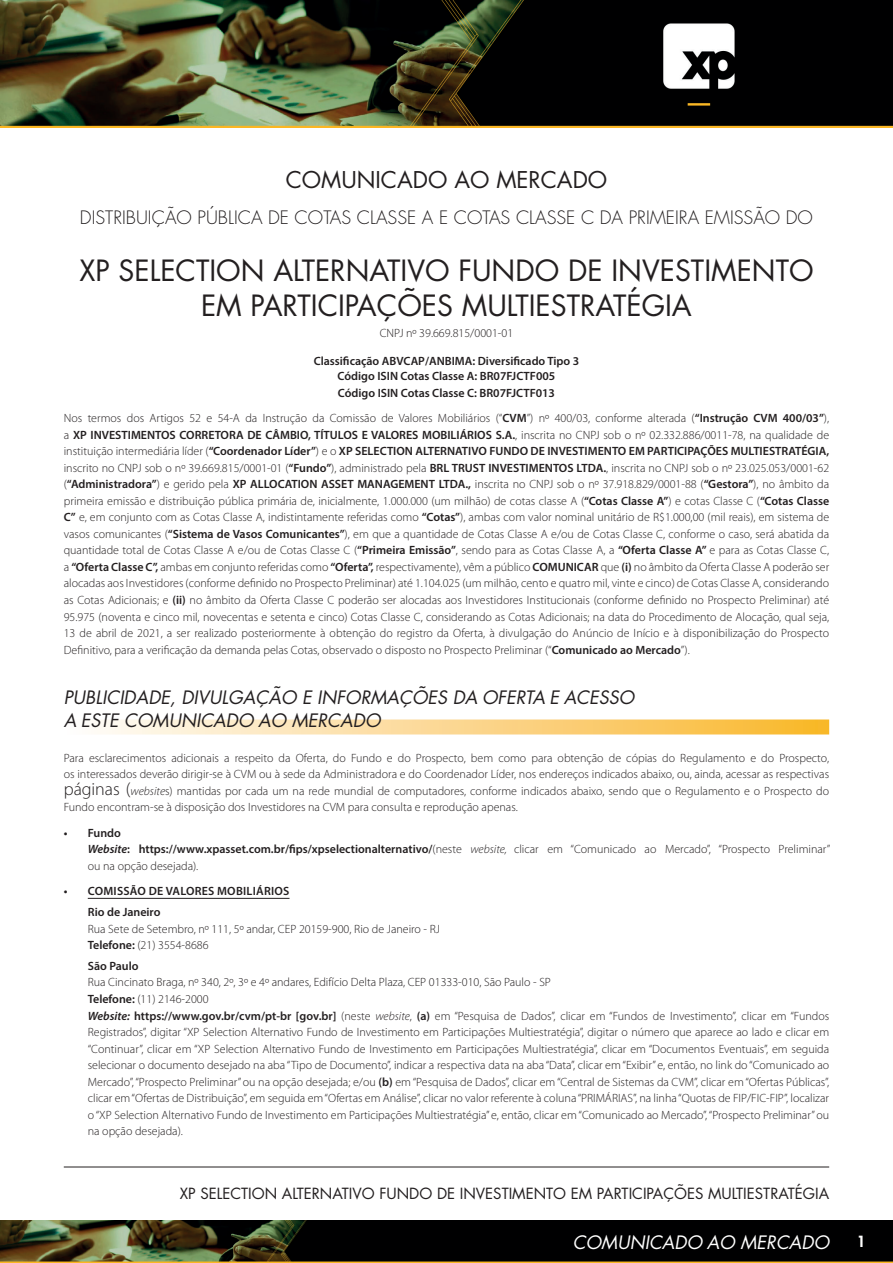
<style>
.page{position:relative;width:893px;height:1263px;background:#fff}
.page>*{position:absolute;margin:0;border:0;box-sizing:border-box;transform-origin:0 0}
.t1{font:28.5px/35.7px "Futura";color:#231f20;text-align:center}
.t2{font:22.5px "Futura";color:#231f20}
.t3{font:italic 18px/23.1px "Futura";color:#231f20}
.t4{font:300 18px "Futura";color:#231f20}
.t5{font:italic 18px "Futura";color:#fff}
.t6{font:15px "Futura";color:#231f20}
.t7{font:800 15px "Futura";color:#fff}
.t8{font:300 12px/16.5px "Myriad Pro";color:#231f20}
.t9{font:600 12px/15px "Myriad Pro";color:#231f20;text-align:center}
.t10{font:600 12px/20.7px "Myriad Pro";letter-spacing:.02em;color:#231f20}
.s1{font-weight:600}
.s2{font-size:18px}
.s3{font-style:italic}
.s4{font-weight:600;font-style:italic}
</style>
<div class="page">
<img style="left:0;top:0;width:893px;height:127px">
<img style="left:0;top:1220px;width:893px;height:43px">
<hr style="left:64px;top:1166px;width:765px;height:1px;background:#231f20">
<svg style="left:97px;top:719px;width:732px;height:15px;background:#fbd892"></svg>
<hr style="left:88px;top:898px;width:201px;height:1px;background:#231f20">
<h2 class="t2" style="left:286px;top:164px;width:323px">COMUNICADO AO MERCADO</h2>
<h3 class="t4" style="left:80px;top:205px;width:734px">DISTRIBUIÇÃO PÚBLICA DE COTAS CLASSE A E COTAS CLASSE C DA PRIMEIRA EMISSÃO DO</h3>
<h1 class="t1" style="left:79px;top:252px;width:736px">XP SELECTION ALTERNATIVO FUNDO DE INVESTIMENTO<br>EM PARTICIPAÇÕES MULTIESTRATÉGIA</h1>
<p class="t8" style="left:380px;top:325px;width:135px">CNPJ nº 39.669.815/0001-01</p>
<p class="t9" style="left:314px;top:353px;width:267px">Classificação ABVCAP/ANBIMA: Diversificado Tipo 3<br>Código ISIN Cotas Classe A: BR07FJCTF005</p>
<p class="t8" style="left:64px;top:380px;width:767px;line-height:25.5px;text-align:center"><span class="s1">Código ISIN Cotas Classe C: BR07FJCTF013<br></span>Nos termos dos Artigos 52 e 54-A da Instrução da Comissão de Valores Mobiliários (“<span class="s1">CVM</span>”) nº 400/03, conforme alterada (<span class="s1">“Instrução CVM 400/03”</span>),</p>
<p class="t8" style="left:64px;top:427px;width:767px;text-align:justify">a <span class="s1">XP INVESTIMENTOS CORRETORA DE CÂMBIO, TÍTULOS E VALORES MOBILIÁRIOS S.A.</span>, inscrita no CNPJ sob o nº 02.332.886/0011-78, na qualidade de instituição intermediária líder (<span class="s1">“Coordenador Líder”</span>) e o <span class="s1">XP SELECTION ALTERNATIVO FUNDO DE INVESTIMENTO EM PARTICIPAÇÕES MULTIESTRATÉGIA, </span>inscrito no CNPJ sob o nº 39.669.815/0001-01 (<span class="s1">“Fundo”</span>), administrado pela <span class="s1">BRL TRUST INVESTIMENTOS LTDA.</span>, inscrita no CNPJ sob o nº 23.025.053/0001-62 (<span class="s1">“Administradora”</span>) e gerido pela <span class="s1">XP ALLOCATION ASSET MANAGEMENT LTDA.,</span> inscrita no CNPJ sob o nº 37.918.829/0001-88 (<span class="s1">“Gestora”</span>), no âmbito da primeira emissão e distribuição pública primária de, inicialmente, 1.000.000 (um milhão) de cotas classe A (<span class="s1">“Cotas Classe A”</span>) e cotas Classe C (<span class="s1">“Cotas Classe C”</span> e, em conjunto com as Cotas Classe A, indistintamente referidas como <span class="s1">“Cotas”</span>), ambas com valor nominal unitário de R$1.000,00 (mil reais), em sistema de vasos comunicantes (<span class="s1">“Sistema de Vasos Comunicantes”</span>), em que a quantidade de Cotas Classe A e/ou de Cotas Classe C, conforme o caso, será abatida da quantidade total de Cotas Classe A e/ou de Cotas Classe C (<span class="s1">“Primeira Emissão”</span>, sendo para as Cotas Classe A, a <span class="s1">“Oferta Classe A”</span> e para as Cotas Classe C, a <span class="s1">“Oferta Classe C”,</span> ambas em conjunto referidas como <span class="s1">“Oferta”,</span> respectivamente), vêm a público <span class="s1">COMUNICAR</span> que <span class="s1">(i)</span> no âmbito da Oferta Classe A poderão ser alocadas aos Investidores (conforme definido no Prospecto Preliminar) até 1.104.025 (um milhão, cento e quatro mil, vinte e cinco) de Cotas Classe A, considerando as Cotas Adicionais; e <span class="s1">(ii)</span> no âmbito da Oferta Classe C poderão ser alocadas aos Investidores Institucionais (conforme definido no Prospecto Preliminar) até 95.975 (noventa e cinco mil, novecentas e setenta e cinco) Cotas Classe C, considerando as Cotas Adicionais; na data do Procedimento de Alocação, qual seja, 13 de abril de 2021, a ser realizado posteriormente à obtenção do registro da Oferta, à divulgação do Anúncio de Início e à disponibilização do Prospecto Definitivo, para a verificação da demanda pelas Cotas, observado o disposto no Prospecto Preliminar (“<span class="s1">Comunicado ao Mercado</span>”).</p>
<h3 class="t3" style="left:64px;top:685px;width:572px">PUBLICIDADE, DIVULGAÇÃO E INFORMAÇÕES DA OFERTA E ACESSO<br>A ESTE COMUNICADO AO MERCADO</h3>
<p class="t8" style="left:64px;top:749px;width:767px;text-align:justify">Para esclarecimentos adicionais a respeito da Oferta, do Fundo e do Prospecto, bem como para obtenção de cópias do Regulamento e do Prospecto, os interessados deverão dirigir-se à CVM ou à sede da Administradora e do Coordenador Líder, nos endereços indicados abaixo, ou, ainda, acessar as respectivas <span class="s2">páginas (</span><span class="s3">website</span>s) mantidas por cada um na rede mundial de computadores, conforme indicados abaixo, sendo que o Regulamento e o Prospecto do Fundo encontram-se à disposição dos Investidores na CVM para consulta e reprodução apenas.</p>
<p class="t8" style="left:88px;top:825px;width:744px;text-indent:-24px"><span class="s1">• Fundo<br></span><span class="s4">Website</span><span class="s1">: https://www.xpasset.com.br/fips/xpselectionalternativo/</span>(neste <span class="s3">website,</span> clicar em “Comunicado ao Mercado”, “Prospecto Preliminar” ou na opção desejada).</p>
<p class="t10" style="left:88px;top:881px;width:203px;text-indent:-24px">• COMISSÃO DE VALORES MOBILIÁRIOS<br>Rio de Janeiro</p>
<p class="t8" style="left:88px;top:920px;width:354px">Rua Sete de Setembro, nº 111, 5º andar, CEP 20159-900, Rio de Janeiro - RJ<br><span class="s1">Telefone:</span> (21) 3554-8686</p>
<p class="t9" style="left:88px;top:958px;width:52px">São Paulo</p>
<p class="t8" style="left:88px;top:974px;width:743px">Rua Cincinato Braga, nº 340, 2º, 3º e 4º andares, Edifício Delta Plaza, CEP 01333-010, São Paulo - SP<br><span class="s1">Telefone:</span> (11) 2146-2000<br><span class="s4">Website:</span> <span class="s1">https://www.gov.br/cvm/pt-br [gov.br]</span> (neste <span class="s3">website</span>, <span class="s1">(a)</span> em “Pesquisa de Dados”, clicar em “Fundos de Investimento”, clicar em “Fundos Registrados”, digitar “XP Selection Alternativo Fundo de Investimento em Participações Multiestratégia”, digitar o número que aparece ao lado e clicar em “Continuar”, clicar em “XP Selection Alternativo Fundo de Investimento em Participações Multiestratégia”, clicar em “Documentos Eventuais”, em seguida selecionar o documento desejado na aba “Tipo de Documento”, indicar a respectiva data na aba “Data”, clicar em “Exibir” e, então, no link do “Comunicado ao Mercado”, “Prospecto Preliminar” ou na opção desejada; e/ou <span class="s1">(b)</span> em “Pesquisa de Dados”, clicar em “Central de Sistemas da CVM”, clicar em “Ofertas Públicas”, clicar em “Ofertas de Distribuição”, em seguida em “Ofertas em Análise”, clicar no valor referente à coluna “PRIMÁRIAS”, na linha “Quotas de FIP/FIC-FIP”, localizar o “XP Selection Alternativo Fundo de Investimento em Participações Multiestratégia” e, então, clicar em “Comunicado ao Mercado”, “Prospecto Preliminar” ou na opção desejada).</p>
<p class="t6" style="left:180px;top:1183px;width:651px">XP SELECTION ALTERNATIVO FUNDO DE INVESTIMENTO EM PARTICIPAÇÕES MULTIESTRATÉGIA</p>
<h3 class="t5" style="left:573px;top:1229px;width:258px">COMUNICADO AO MERCADO</h3>
<p class="t7" style="left:857px;top:1231px;width:10px">1</p>
</div>
